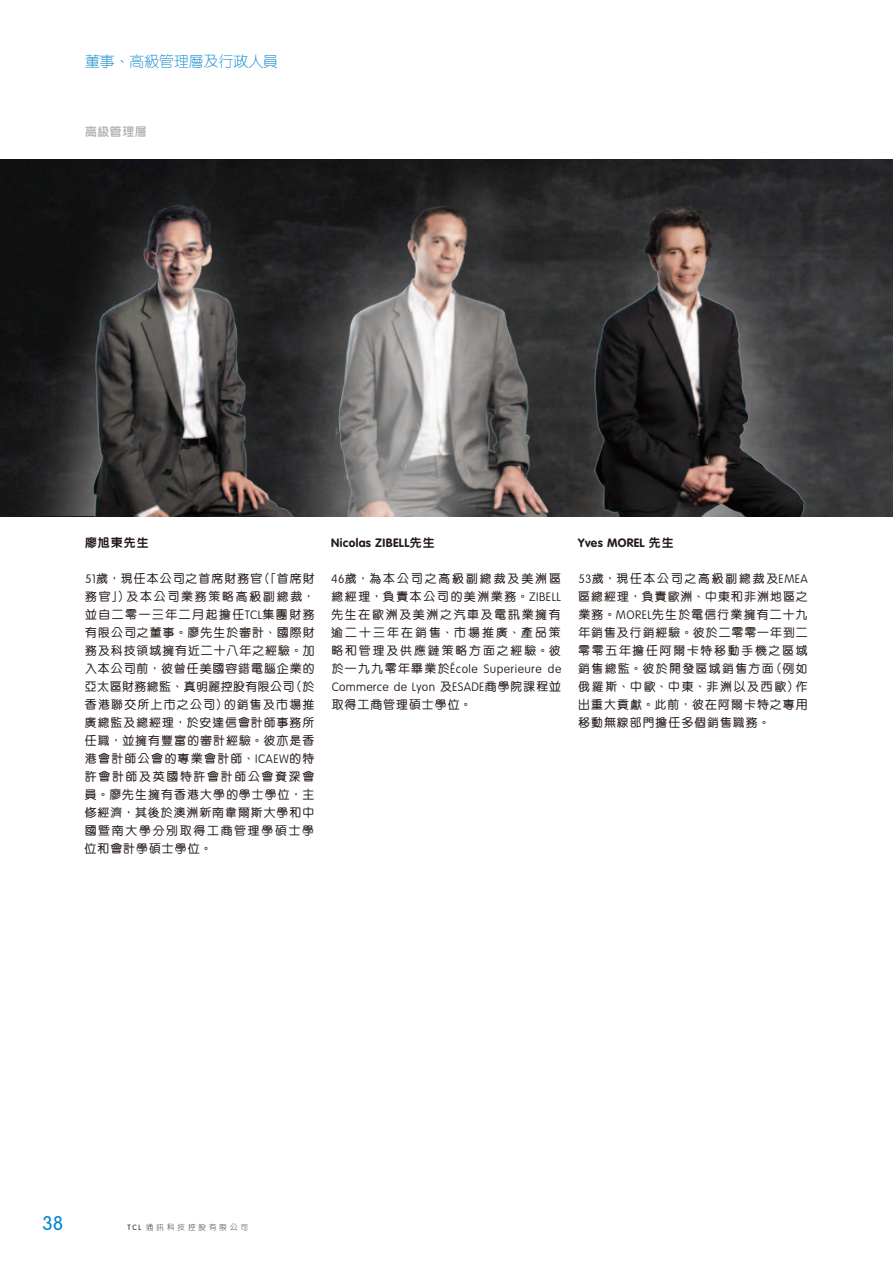
<style>
.page{position:relative;width:893px;height:1263px;background:#fff}
.page>*{position:absolute;margin:0;border:0;box-sizing:border-box;transform-origin:0 0}
.t1{font:300 19.5px "VAG Rounded Std";color:#0081cc}
.t2{font:300 15px "M Yuen HK";letter-spacing:-.01em;color:#0081cc}
.t3{font:500 12px/18px "M Yuen HK";letter-spacing:.135em;color:#231916;text-align:justify}
.t4{font:100 12px/18px "VAG Rounded Std";letter-spacing:.025em;color:#231916}
.t5{font:700 12px "VAG Rounded Std";letter-spacing:.025em;color:#231916}
.t6{font:500 12px "M Yuen HK";letter-spacing:.075em;color:#231916}
.t7{font:800 12px "M Yuen HK";letter-spacing:.035em;color:#b6b6b7}
.t8{font:800 12px "M Yuen HK";letter-spacing:.075em;color:#231916}
.t9{font:300 7.5px "M Yuen HK";letter-spacing:.4em;color:#231916}
.s1{font-family:"VAG Rounded Std";font-weight:100}
.s2{font-family:"M Yuen HK";font-weight:800}
.s3{font-family:"M Yuen HK";font-weight:500}
.s4{font-family:"VAG Rounded Std"}
</style>
<div class="page">
<img style="left:330px;top:159px;width:532px;height:357px">
<img style="left:862px;top:159px;width:31px;height:357px">
<img style="left:556px;top:172px;width:289px;height:344px">
<img style="left:330px;top:172px;width:226px;height:344px">
<img style="left:0;top:159px;width:330px;height:357px">
<img style="left:562px;top:187px;width:250px;height:329px">
<img style="left:77px;top:179px;width:231px;height:337px">
<p class="t2" style="left:85px;top:52px;width:195px">董事、高級管理層及行政人員</p>
<p class="t7" style="left:85px;top:123px;width:63px">高級管理層</p>
<p class="t8" style="left:85px;top:533px;width:65px">廖旭東先生</p>
<p class="t3" style="left:85px;top:568px;width:232px"><span class="s1">51</span>歲，現任本公司之首席財務官（「首席財務官」）及本公司業務策略高級副總裁，並自二零一三年二月起擔任<span class="s1">TCL</span>集團財務有限公司之董事。廖先生於審計、國際財務及科技領域擁有近二十八年之經驗。加入本公司前，彼曾任美國容錯電腦企業的亞太區財務總監、真明麗控股有限公司（於香港聯交所上市之公司）的銷售及市場推廣總監及總經理，於安達信會計師事務所任職，並擁有豐富的審計經驗。彼亦是香港會計師公會的專業會計師、<span class="s1">ICAEW</span>的特許會計師及英國特許會計師公會資深會員。廖先生擁有香港大學的學士學位，主修經濟，其後於澳洲新南韋爾斯大學和中國暨南大學分別取得工商管理學碩士學位和會計學碩士學位。</p>
<p class="t5" style="left:331px;top:535px;width:105px">Nicolas ZIBELL<span class="s2">先生</span></p>
<p class="t3" style="left:331px;top:568px;width:231px"><span class="s1">46</span>歲，為本公司之高級副總裁及美洲區總經理，負責本公司的美洲業務。<span class="s1">ZIBELL</span>先生在歐洲及美洲之汽車及電訊業擁有逾二十三年在銷售、市場推廣、產品策略和管理及供應鏈策略方面之經驗。彼</p>
<p class="t4" style="left:332px;top:660px;width:231px"><span class="s3">於一九九零年畢業於</span>École Superieure de<br>Commerce de Lyon <span class="s3">及</span>ESADE<span class="s3">商學院課程並</span></p>
<p class="t6" style="left:332px;top:696px;width:142px">取得工商管理碩士學位。</p>
<p class="t5" style="left:578px;top:535px;width:97px">Yves MOREL <span class="s2">先生</span></p>
<p class="t3" style="left:578px;top:568px;width:231px"><span class="s1">53</span>歲，現任本公司之高級副總裁及<span class="s1">EMEA</span>區總經理，負責歐洲、中東和非洲地區之業務。<span class="s1">MOREL</span>先生於電信行業擁有二十九年銷售及行銷經驗。彼於二零零一年到二零零五年擔任阿爾卡特移動手機之區域銷售總監。彼於開發區域銷售方面（例如俄羅斯、中歐、中東、非洲以及西歐）作出重大貢獻。此前，彼在阿爾卡特之專用移動無線部門擔任多個銷售職務。</p>
<h1 class="t1" style="left:43px;top:1212px;width:22px">38</h1>
<p class="t9" style="left:128px;top:1222px;width:122px"><span class="s4">TCL</span> 通訊科技控股有限公司</p>
</div>
